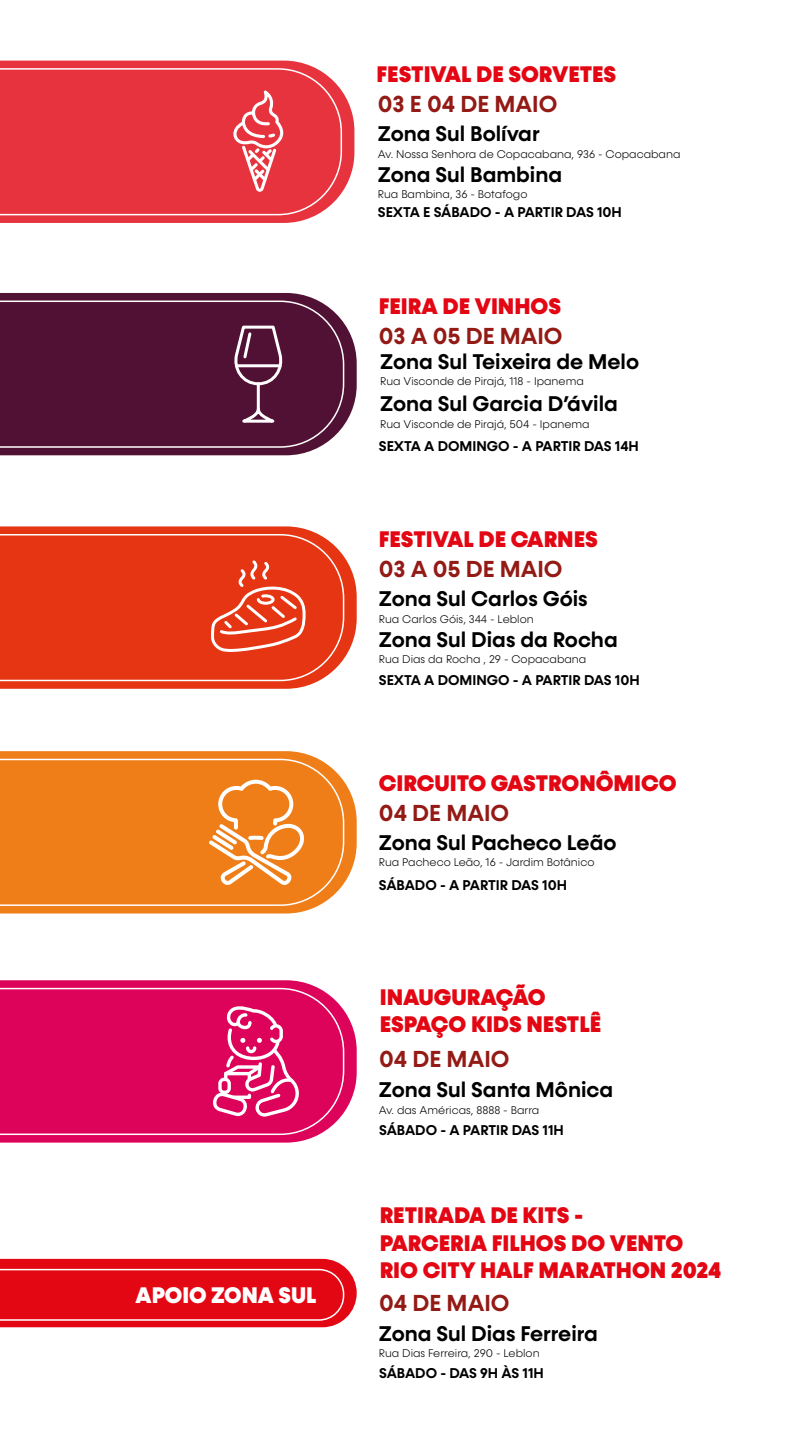
<style>
.page{position:relative;width:810px;height:1440px;background:#fff}
.page>*{position:absolute;margin:0;border:0;box-sizing:border-box;transform-origin:0 0}
.t1{font:600 23.33px "Konnect";color:#931a15}
.t2{font:900 22.73px/27.3px "Konnect";color:#e30613}
.t3{font:900 22.73px "Konnect";color:#fff}
.t4{font:600 21.45px "Konnect";color:#000}
.t5{font:600 14.33px "Konnect";color:#000}
.t6{font:300 11.25px "Konnect";color:#000}
</style>
<div class="page">
<svg style="left:0;top:1259px;width:357px;height:68px;background:#e41521"></svg>
<svg style="left:0;top:61px;width:354px;height:162px;fill:#e7333e"></svg>
<div style="left:0;top:68px;width:342px;height:147px;background:#e7333e"></div>
<svg style="left:0;top:526px;width:357px;height:163px;fill:#e63512"></svg>
<div style="left:0;top:534px;width:344px;height:147px;background:#e63512"></div>
<svg style="left:209px;top:559px;width:99px;height:96px;background:#e95537"></svg>
<svg style="left:0;top:751px;width:357px;height:163px;fill:#ef7e19"></svg>
<div style="left:0;top:759px;width:344px;height:147px;background:#ef7e19"></div>
<svg style="left:0;top:293px;width:357px;height:162px;fill:#511134"></svg>
<div style="left:0;top:301px;width:344px;height:147px;background:#511134"></div>
<hr style="left:257px;top:384px;width:3px;height:25px;background:#fff">
<svg style="left:241px;top:406px;width:36px;height:19px"></svg>
<svg style="left:229px;top:323px;width:55px;height:64px;background:#74415d"></svg>
<svg style="left:233px;top:90px;width:50px;height:102px"></svg>
<svg style="left:209px;top:780px;width:98px;height:105px"></svg>
<svg style="left:0;top:980px;width:357px;height:163px;fill:#dd025a"></svg>
<div style="left:0;top:988px;width:344px;height:147px;background:#dd025a"></div>
<svg style="left:213px;top:1004px;width:86px;height:113px"></svg>
<h2 class="t3" style="left:136px;top:1281px;width:182px">APOIO ZONA SUL</h2>
<h2 class="t2" style="left:377px;top:61px;width:241px">FESTIVAL DE SORVETES</h2>
<h1 class="t1" style="left:378px;top:90px;width:181px">03 E 04 DE MAIO</h1>
<h3 class="t4" style="left:378px;top:121px;width:163px">Zona Sul Bolívar</h3>
<p class="t6" style="left:378px;top:147px;width:304px">Av. Nossa Senhora de Copacabana, 936 - Copacabana</p>
<h3 class="t4" style="left:378px;top:162px;width:186px">Zona Sul Bambina</h3>
<p class="t6" style="left:378px;top:188px;width:151px">Rua Bambina, 36 - Botafogo</p>
<p class="t5" style="left:378px;top:204px;width:246px">SEXTA E SÁBADO - A PARTIR DAS 10H</p>
<h2 class="t2" style="left:379px;top:294px;width:184px">FEIRA DE VINHOS</h2>
<h1 class="t1" style="left:379px;top:322px;width:185px">03 A 05 DE MAIO</h1>
<h3 class="t4" style="left:380px;top:349px;width:261px">Zona Sul Teixeira de Melo</h3>
<p class="t6" style="left:380px;top:375px;width:205px">Rua Visconde de Pirajá, 118 - Ipanema</p>
<h3 class="t4" style="left:380px;top:391px;width:239px">Zona Sul Garcia D’ávila</h3>
<p class="t6" style="left:380px;top:418px;width:211px">Rua Visconde de Pirajá, 504 - Ipanema</p>
<p class="t5" style="left:379px;top:437px;width:262px">SEXTA A DOMINGO - A PARTIR DAS 14H</p>
<h2 class="t2" style="left:379px;top:526px;width:220px">FESTIVAL DE CARNES</h2>
<h1 class="t1" style="left:379px;top:555px;width:185px">03 A 05 DE MAIO</h1>
<h3 class="t4" style="left:379px;top:586px;width:210px">Zona Sul Carlos Góis</h3>
<p class="t6" style="left:379px;top:612px;width:156px">Rua Carlos Góis, 344 - Leblon</p>
<h3 class="t4" style="left:379px;top:627px;width:240px">Zona Sul Dias da Rocha</h3>
<p class="t6" style="left:379px;top:653px;width:209px">Rua Dias da Rocha , 29 - Copacabana</p>
<p class="t5" style="left:379px;top:671px;width:262px">SEXTA A DOMINGO - A PARTIR DAS 10H</p>
<h2 class="t2" style="left:379px;top:770px;width:299px">CIRCUITO GASTRONÔMICO</h2>
<h1 class="t1" style="left:379px;top:799px;width:132px">04 DE MAIO</h1>
<h3 class="t4" style="left:379px;top:830px;width:239px">Zona Sul Pacheco Leão</h3>
<p class="t6" style="left:379px;top:856px;width:217px">Rua Pacheco Leão, 16 - Jardim Botânico</p>
<p class="t5" style="left:379px;top:877px;width:190px">SÁBADO - A PARTIR DAS 10H</p>
<h2 class="t2" style="left:380px;top:984px;width:223px">INAUGURAÇÃO<br>ESPAÇO KIDS NESTLÊ</h2>
<h1 class="t1" style="left:379px;top:1046px;width:132px">04 DE MAIO</h1>
<h3 class="t4" style="left:379px;top:1077px;width:236px">Zona Sul Santa Mônica</h3>
<p class="t6" style="left:379px;top:1103px;width:162px">Av. das Américas, 8888 - Barra</p>
<p class="t5" style="left:379px;top:1121px;width:186px">SÁBADO - A PARTIR DAS 11H</p>
<h2 class="t2" style="left:380px;top:1203px;width:343px">RETIRADA DE KITS -<br>PARCERIA FILHOS DO VENTO<br>RIO CITY HALF MARATHON 2024</h2>
<h1 class="t1" style="left:379px;top:1289px;width:132px">04 DE MAIO</h1>
<h3 class="t4" style="left:379px;top:1320px;width:221px">Zona Sul Dias Ferreira</h3>
<p class="t6" style="left:379px;top:1347px;width:162px">Rua Dias Ferreira, 290 - Leblon</p>
<p class="t5" style="left:379px;top:1364px;width:166px">SÁBADO - DAS 9H ÀS 11H</p>
</div>
